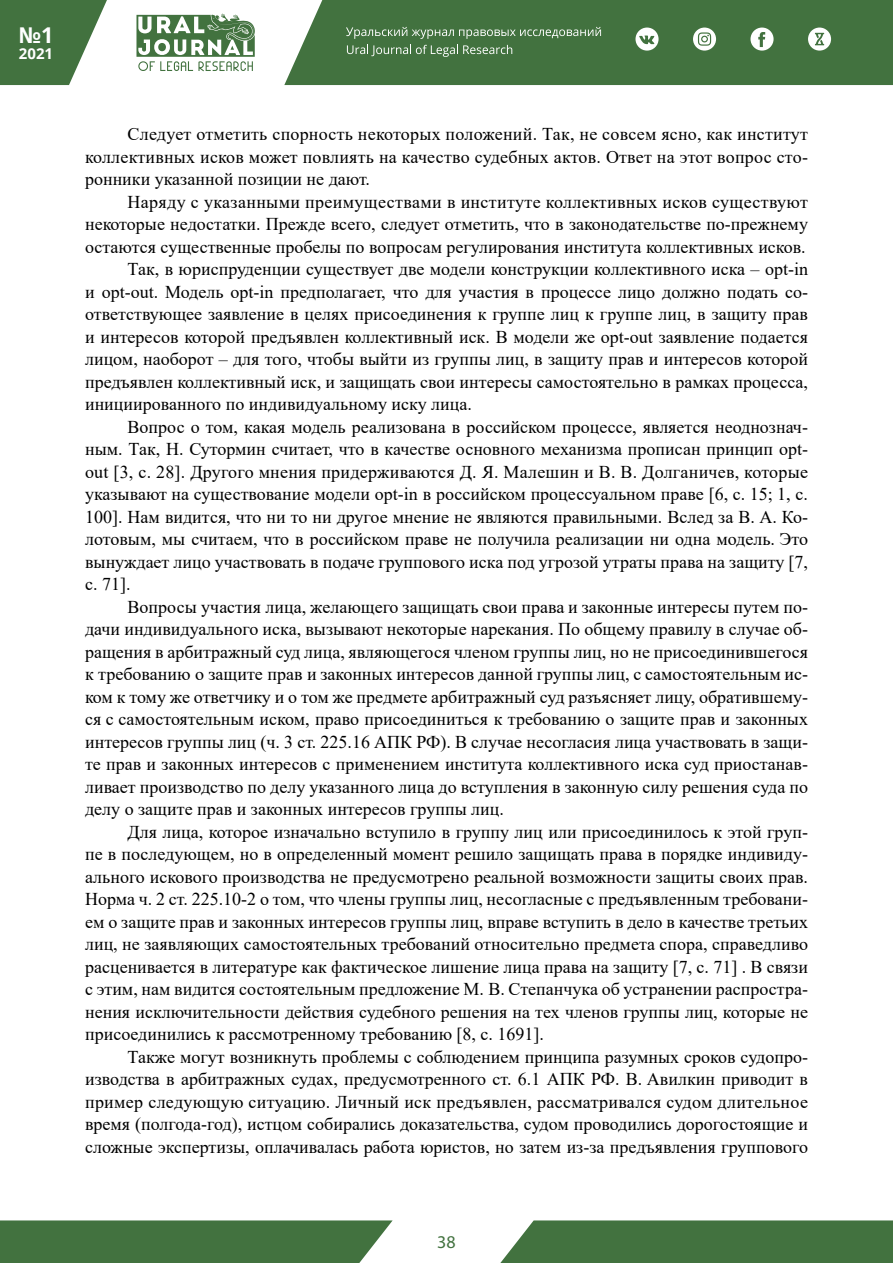
<style>
.page{position:relative;width:893px;height:1263px;background:#fff}
.page>*{position:absolute;margin:0;border:0;box-sizing:border-box;transform-origin:0 0}
.t1{font:700 21.75px "Open Sans";color:#fff}
.t2{font:18px/22.5px "Times New Roman";color:#000;text-align:justify}
.t3{font:18px "Times New Roman";letter-spacing:.02em;color:#000}
.t4{font:18px "Myriad Pro";color:#42723f}
.t5{font:700 15px "Open Sans";color:#fff}
</style>
<div class="page">
<svg style="left:0;top:0;width:107px;height:85px"></svg>
<div style="left:284px;top:0;width:609px;height:85px;background:#42723f"></div>
<svg style="left:136px;top:14px;width:119px;height:57px"></svg>
<svg style="left:346px;top:27px;width:255px;height:12px;background:#658c63"></svg>
<svg style="left:347px;top:45px;width:165px;height:12px;background:#658c62"></svg>
<svg style="left:635px;top:28px;width:24px;height:23px"></svg>
<svg style="left:750px;top:28px;width:24px;height:23px"></svg>
<svg style="left:808px;top:28px;width:23px;height:23px"></svg>
<svg style="left:693px;top:28px;width:23px;height:23px"></svg>
<div style="left:0;top:1220px;width:393px;height:43px;background:#42723f"></div>
<div style="left:500px;top:1220px;width:393px;height:43px;background:#42723f"></div>
<p class="t1" style="left:19px;top:20px;width:36px">№1</p>
<p class="t5" style="left:19px;top:43px;width:36px">2021</p>
<p class="t2" style="left:85px;top:122px;width:724px;text-indent:43px">Следует отметить спорность некоторых положений. Так, не совсем ясно, как институт коллективных исков может повлиять на качество судебных актов. Ответ на этот вопрос сто&shy;ронники указанной позиции не дают.</p>
<p class="t3" style="left:128px;top:189px;width:682px">Наряду с указанными преимуществами в институте коллективных исков существуют</p>
<p class="t2" style="left:85px;top:212px;width:724px">некоторые недостатки. Прежде всего, следует отметить, что в законодательстве по-прежнему</p>
<p class="t2" style="left:85px;top:235px;width:722px">остаются существенные пробелы по вопросам регулирования института коллективных исков.</p>
<p class="t2" style="left:128px;top:257px;width:682px">Так, в юриспруденции существует две модели конструкции коллективного иска – opt-in</p>
<p class="t2" style="left:85px;top:280px;width:724px">и opt-out. Модель opt-in предполагает, что для участия в процессе лицо должно подать со-</p>
<p class="t2" style="left:85px;top:302px;width:724px">ответствующее заявление в целях присоединения к группе лиц к группе лиц, в защиту прав</p>
<p class="t2" style="left:85px;top:325px;width:724px">и интересов которой предъявлен коллективный иск. В модели же opt-out заявление подается</p>
<p class="t2" style="left:85px;top:347px;width:724px">лицом, наоборот – для того, чтобы выйти из группы лиц, в защиту прав и интересов которой</p>
<p class="t2" style="left:85px;top:370px;width:724px">предъявлен коллективный иск, и защищать свои интересы самостоятельно в рамках процесса,</p>
<p class="t2" style="left:85px;top:392px;width:388px">инициированного по индивидуальному иску лица.</p>
<p class="t2" style="left:128px;top:415px;width:682px">Вопрос о том, какая модель реализована в российском процессе, является неоднознач-</p>
<p class="t2" style="left:85px;top:437px;width:724px">ным. Так, Н. Сутормин считает, что в качестве основного механизма прописан принцип opt-</p>
<p class="t2" style="left:85px;top:460px;width:724px">out [3, с. 28]. Другого мнения придерживаются Д. Я. Малешин и В. В. Долганичев, которые</p>
<p class="t2" style="left:85px;top:482px;width:724px">указывают на существование модели opt-in в российском процессуальном праве [6, с. 15; 1, с.</p>
<p class="t2" style="left:85px;top:505px;width:724px">100]. Нам видится, что ни то ни другое мнение не являются правильными. Вслед за В. А. Ко-</p>
<p class="t2" style="left:85px;top:527px;width:724px">лотовым, мы считаем, что в российском праве не получила реализации ни одна модель. Это</p>
<p class="t2" style="left:85px;top:550px;width:724px">вынуждает лицо участвовать в подаче группового иска под угрозой утраты права на защиту [7,</p>
<p class="t2" style="left:85px;top:572px;width:47px">с. 71].</p>
<p class="t2" style="left:128px;top:595px;width:682px">Вопросы участия лица, желающего защищать свои права и законные интересы путем по-</p>
<p class="t2" style="left:85px;top:617px;width:724px">дачи индивидуального иска, вызывают некоторые нарекания. По общему правилу в случае об-</p>
<p class="t2" style="left:85px;top:640px;width:724px">ращения в арбитражный суд лица, являющегося членом группы лиц, но не присоединившегося</p>
<p class="t2" style="left:85px;top:662px;width:724px">к требованию о защите прав и законных интересов данной группы лиц, с самостоятельным ис-</p>
<p class="t2" style="left:85px;top:685px;width:724px">ком к тому же ответчику и о том же предмете арбитражный суд разъясняет лицу, обратившему-</p>
<p class="t2" style="left:85px;top:707px;width:724px">ся с самостоятельным иском, право присоединиться к требованию о защите прав и законных</p>
<p class="t2" style="left:85px;top:730px;width:724px">интересов группы лиц (ч. 3 ст. 225.16 АПК РФ). В случае несогласия лица участвовать в защи-</p>
<p class="t2" style="left:85px;top:752px;width:724px">те прав и законных интересов с применением института коллективного иска суд приостанав-</p>
<p class="t2" style="left:85px;top:775px;width:724px">ливает производство по делу указанного лица до вступления в законную силу решения суда по</p>
<p class="t2" style="left:85px;top:797px;width:420px">делу о защите прав и законных интересов группы лиц.</p>
<p class="t2" style="left:128px;top:820px;width:682px">Для лица, которое изначально вступило в группу лиц или присоединилось к этой груп-</p>
<p class="t2" style="left:85px;top:842px;width:724px">пе в последующем, но в определенный момент решило защищать права в порядке индивиду-</p>
<p class="t2" style="left:85px;top:865px;width:724px">ального искового производства не предусмотрено реальной возможности защиты своих прав.</p>
<p class="t2" style="left:85px;top:887px;width:724px">Норма ч. 2 ст. 225.10-2 о том, что члены группы лиц, несогласные с предъявленным требовани-</p>
<p class="t2" style="left:85px;top:910px;width:724px">ем о защите прав и законных интересов группы лиц, вправе вступить в дело в качестве третьих</p>
<p class="t2" style="left:85px;top:932px;width:724px">лиц, не заявляющих самостоятельных требований относительно предмета спора, справедливо</p>
<p class="t2" style="left:85px;top:955px;width:724px">расценивается в литературе как фактическое лишение лица права на защиту [7, с. 71] . В связи</p>
<p class="t2" style="left:85px;top:977px;width:724px">с этим, нам видится состоятельным предложение М. В. Степанчука об устранении распростра-</p>
<p class="t2" style="left:85px;top:1000px;width:724px">нения исключительности действия судебного решения на тех членов группы лиц, которые не</p>
<p class="t2" style="left:85px;top:1022px;width:461px">присоединились к рассмотренному требованию [8, с. 1691].</p>
<p class="t2" style="left:128px;top:1045px;width:682px">Также могут возникнуть проблемы с соблюдением принципа разумных сроков судопро-</p>
<p class="t2" style="left:85px;top:1067px;width:724px">изводства в арбитражных судах, предусмотренного ст. 6.1 АПК РФ. В. Авилкин приводит в</p>
<p class="t2" style="left:85px;top:1090px;width:724px">пример следующую ситуацию. Личный иск предъявлен, рассматривался судом длительное</p>
<p class="t2" style="left:85px;top:1112px;width:724px">время (полгода-год), истцом собирались доказательства, судом проводились дорогостоящие и</p>
<p class="t2" style="left:85px;top:1135px;width:724px">сложные экспертизы, оплачивалась работа юристов, но затем из-за предъявления группового</p>
<p class="t4" style="left:437px;top:1231px;width:20px">38</p>
</div>
